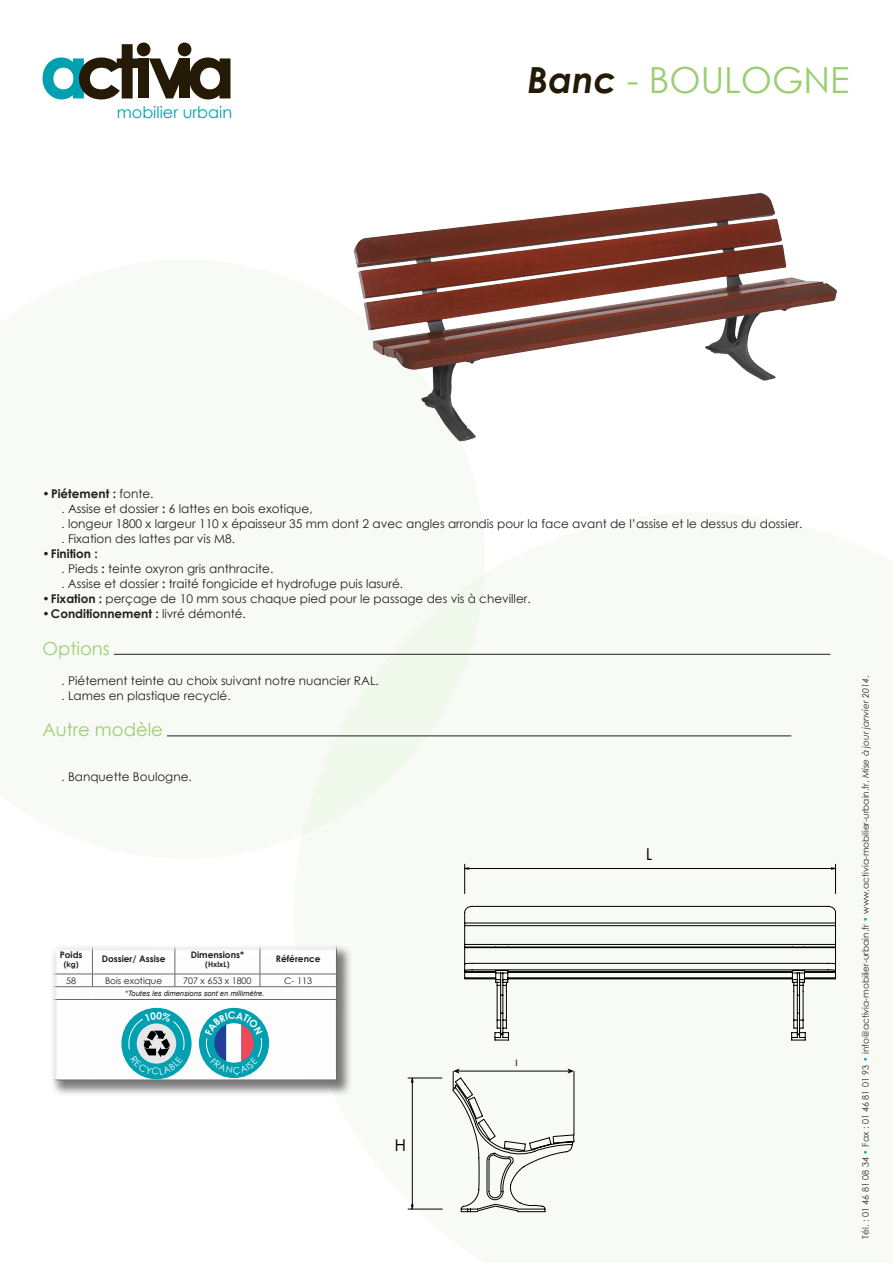
<style>
.page{position:relative;width:893px;height:1263px;background:#fff}
.page>*{position:absolute;margin:0;border:0;box-sizing:border-box;transform-origin:0 0}
.t1{font:36px "Century Gothic";color:#9cce71}
.t2{font:18px "Century Gothic";color:#9cce71}
.t3{font:16.05px "Century Gothic";color:#00a0b0}
.t4{font:15.6px "Futura Std";color:#000}
.t5{font:12px/15px "Century Gothic";color:#231f20}
.t6{font:700 12px "Century Gothic";color:#231f20}
.t7{font:9.15px "Myriad";color:#000}
.t8{font:9px "Century Gothic";color:#231f20}
.t9{font:700 9px "Century Gothic";color:#231f20}
.t10{font:italic 7.5px "Arial";color:#231f20}
.t11{font:700 7.5px "Century Gothic";color:#231f20}
.s1{font-weight:700;font-style:italic;color:#251a05}
.s2{font-weight:700}
.s3{font-family:"Arial"}
.s4{font-weight:400}
.s5{color:#00a0b0}
.s6{font-style:italic}
</style>
<div class="page">
<svg style="left:293px;top:574px;width:544px;height:639px;fill:#f8fbf5"></svg>
<svg style="left:43px;top:43px;width:187px;height:56px"></svg>
<hr style="left:114px;top:654px;width:716px;height:1px;background:#231f20">
<hr style="left:167px;top:735px;width:624px;height:1px;background:#231f20">
<img style="left:353px;top:192px;width:484px;height:250px">
<svg style="left:464px;top:906px;width:372px;height:135px"></svg>
<div style="left:461px;top:863px;width:376px;height:31px;background:#f8fbf5"></div>
<svg style="left:407px;top:1074px;width:36px;height:139px"></svg>
<svg style="left:452px;top:1068px;width:123px;height:144px"></svg>
<div style="left:50px;top:944px;width:303px;height:152px;background:#231f20;opacity:.6"></div>
<hr style="left:50px;top:1080px;width:42px;height:1px;background:#67676a">
<hr style="left:92px;top:1080px;width:83px;height:1px;background:#67676a">
<hr style="left:175px;top:1080px;width:85px;height:1px;background:#67676a">
<hr style="left:260px;top:1080px;width:77px;height:1px;background:#67676a">
<svg style="left:50px;top:944px;width:287px;height:136px"></svg>
<h3 class="t3" style="left:117px;top:101px;width:117px">mobilier urbain</h3>
<h1 class="t1" style="left:527px;top:55px;width:324px"><span class="s1">Banc</span> - BOULOGNE</h1>
<p class="t5" style="left:62px;top:486px;width:742px;text-indent:-19px"><span class="s2">• Piétement :</span> fonte.<br><span class="s3">.</span> Assise et dossier <span class="s2">:</span> 6 lattes en bois exotique,<br><span class="s3">.</span> longeur 1800 x largeur 110 x épaisseur 35 mm dont 2 avec angles arrondis pour la face avant de l’assise et le dessus du dossier. <span class="s3">.</span> Fixation des lattes par vis M8.</p>
<p class="t5" style="left:62px;top:546px;width:343px;text-indent:-19px"><span class="s2">• Finition :<br></span><span class="s3">.</span> Pieds <span class="s2">:</span> teinte oxyron gris anthracite.<br><span class="s3">.</span> Assise et dossier <span class="s2">:</span> traité fongicide et hydrofuge puis lasuré.</p>
<p class="t5" style="left:42px;top:591px;width:490px"><span class="s2">• Fixation :</span> perçage de 10 mm sous chaque pied pour le passage des vis à cheviller.</p>
<p class="t6" style="left:42px;top:605px;width:205px">• Conditionnement : <span class="s4">livré démonté.</span></p>
<h2 class="t2" style="left:43px;top:635px;width:69px">Options</h2>
<p class="t5" style="left:62px;top:673px;width:319px"><span class="s3">.</span> Piétement teinte au choix suivant notre nuancier RAL. <span class="s3">.</span> Lames en plastique recyclé.</p>
<h2 class="t2" style="left:43px;top:717px;width:122px">Autre modèle</h2>
<p class="t5" style="left:62px;top:769px;width:132px"><span class="s3">.</span> Banquette Boulogne.</p>
<p class="t9" style="left:60px;top:948px;width:24px">Poids</p>
<p class="t11" style="left:64px;top:958px;width:16px">(kg)</p>
<p class="t9" style="left:102px;top:952px;width:65px">Dossier/ Assise</p>
<p class="t9" style="left:191px;top:948px;width:55px">Dimensions*</p>
<p class="t11" style="left:205px;top:958px;width:26px">(HxlxL)</p>
<p class="t9" style="left:276px;top:952px;width:46px">Référence</p>
<p class="t8" style="left:66px;top:974px;width:11px">58</p>
<p class="t8" style="left:105px;top:974px;width:59px">Bois exotique</p>
<p class="t8" style="left:183px;top:974px;width:70px">707 x 653 x 1800</p>
<p class="t8" style="left:284px;top:974px;width:29px">C- 113</p>
<p class="t10" style="left:125px;top:988px;width:141px">*Toutes les dimensions sont en millimètre.</p>
<h3 class="t4" style="left:395px;top:1136px;width:13px">H</h3>
<p class="t7" style="left:515px;top:1059px;width:4px">l</p>
<h3 class="t4" style="left:646px;top:845px;width:7px">L</h3>
<p class="t8" style="left:859px;top:1238px;width:565px;rotate:-90deg">Tél. : 01 46 81 08 34 <span class="s5">•</span> Fax : 01 46 81 01 93 <span class="s5">•</span> info@activia-mobilier-urbain.fr <span class="s5">•</span> www.activia-mobilier-urbain.fr. <span class="s6">Mise à jour janvier 2014</span>.</p>
</div>
